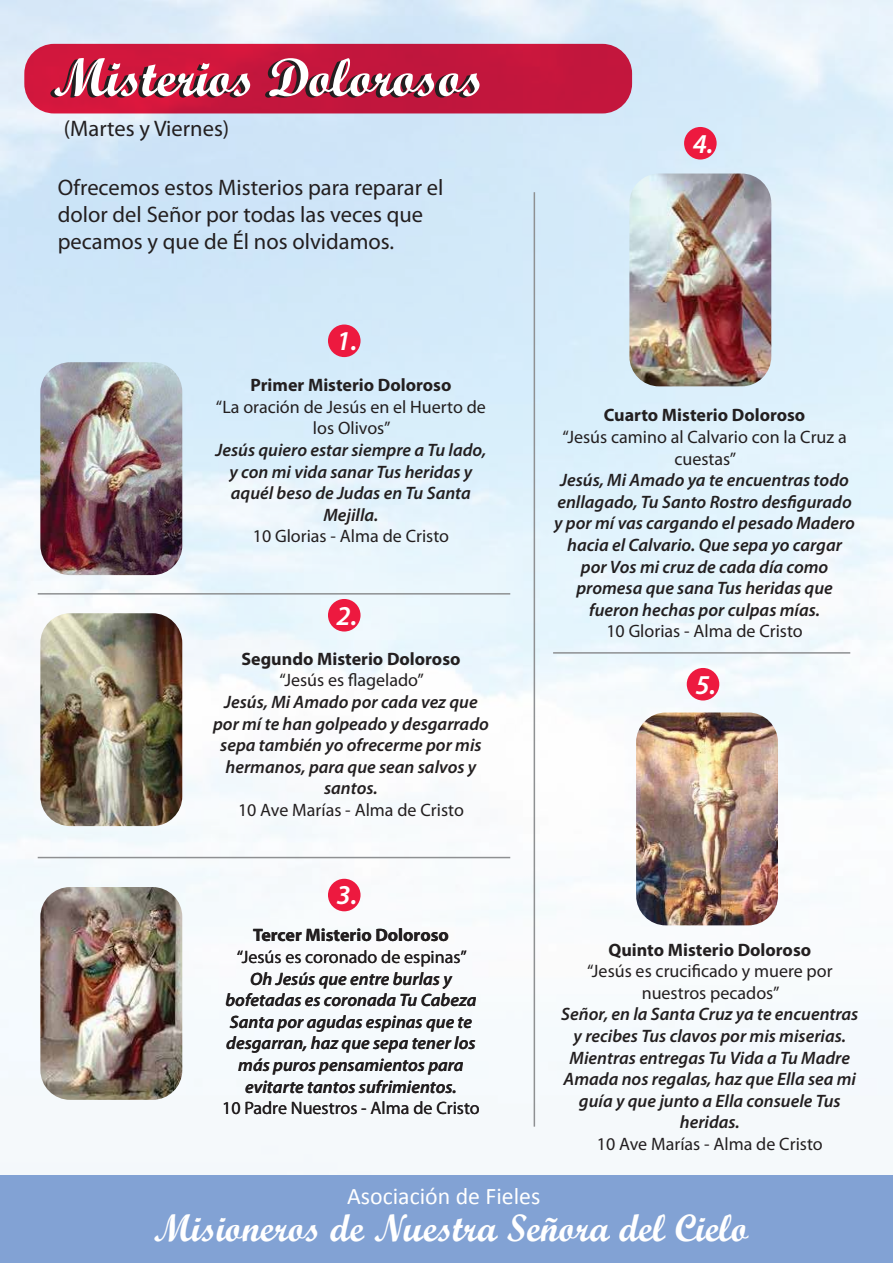
<style>
.page{position:relative;width:893px;height:1263px;background:#fff}
.page>*{position:absolute;margin:0;border:0;box-sizing:border-box;transform-origin:0 0}
.t1{font:53.85px "Script MT Bold";color:#fff}
.t2{font:38.1px "Script MT Bold";color:#fff}
.t3{font:italic 600 27.3px "Myriad Pro";color:#fff}
.t4{font:23.85px "Calibri";color:#fff}
.t5{font:22.5px/27px "Myriad Pro";color:#231f20}
.t6{font:italic 600 18px/21.6px "Myriad Pro";color:#231f20;text-align:center}
.t7{font:18px/21.6px "Myriad Pro";color:#231f20;text-align:center}
.t8{font:700 18px "Myriad Pro";color:#231f20}
</style>
<div class="page">
<img style="left:1px;top:0;width:892px;height:1174px">
<div style="left:328px;top:879px;width:33px;height:32px;background:#ed193f;border-radius:50%"></div>
<div style="left:328px;top:324px;width:33px;height:33px;background:#ed193f;border-radius:50%"></div>
<div style="left:328px;top:599px;width:33px;height:32px;background:#ed193f;border-radius:50%"></div>
<div style="left:684px;top:127px;width:33px;height:33px;background:#ed193f;border-radius:50%"></div>
<div style="left:687px;top:668px;width:32px;height:32px;background:#ed193f;border-radius:50%"></div>
<div style="left:24px;top:44px;width:608px;height:69px;background:linear-gradient(to right,#d4173d,#bd163d);border-radius:30px"></div>
<img style="left:40px;top:362px;width:142px;height:213px">
<img style="left:40px;top:613px;width:142px;height:213px">
<img style="left:40px;top:887px;width:142px;height:213px">
<img style="left:629px;top:173px;width:142px;height:213px">
<img style="left:636px;top:712px;width:142px;height:213px">
<hr style="left:38px;top:593px;width:472px;height:2px;background:#8e9092">
<hr style="left:38px;top:857px;width:472px;height:1px;background:#8e9092">
<hr style="left:534px;top:192px;width:1px;height:935px;background:#8e9092">
<hr style="left:553px;top:652px;width:297px;height:2px;background:#8e9092">
<div style="left:0;top:1174px;width:893px;height:89px;background:#82a2d4"></div>
<h1 class="t1" style="left:53px;top:44px;width:432px">Misterios Dolorosos</h1>
<p class="t5" style="left:64px;top:116px;width:167px">(Martes y Viernes)</p>
<p class="t5" style="left:58px;top:174px;width:387px">Ofrecemos estos Misterios para reparar el dolor del Señor por todas las veces que pecamos y que de Él nos olvidamos.</p>
<h3 class="t3" style="left:337px;top:326px;width:22px">1.</h3>
<p class="t8" style="left:250px;top:375px;width:202px">Primer Misterio Doloroso</p>
<p class="t7" style="left:216px;top:396px;width:271px">“La oración de Jesús en el Huerto de los Olivos”</p>
<p class="t6" style="left:216px;top:439px;width:272px">Jesús quiero estar siempre a Tu lado, y con mi vida sanar Tus heridas y aquél beso de Judas en Tu Santa<br>Mejilla.</p>
<p class="t7" style="left:253px;top:526px;width:198px">10 Glorias - Alma de Cristo</p>
<h3 class="t3" style="left:337px;top:601px;width:22px">2.</h3>
<p class="t8" style="left:241px;top:649px;width:221px">Segundo Misterio Doloroso</p>
<p class="t7" style="left:280px;top:670px;width:146px">“Jesús es flagelado”</p>
<p class="t6" style="left:213px;top:691px;width:277px">Jesús, Mi Amado por cada vez que por mí te han golpeado y desgarrado sepa también yo ofrecerme por mis hermanos, para que sean salvos y santos.</p>
<p class="t7" style="left:238px;top:799px;width:227px">10 Ave Marías - Alma de Cristo</p>
<h3 class="t3" style="left:337px;top:880px;width:22px">3.</h3>
<p class="t8" style="left:253px;top:925px;width:197px">Tercer Misterio Doloroso</p>
<p class="t7" style="left:237px;top:946px;width:231px">“Jesús es coronado de espinas”</p>
<p class="t6" style="left:225px;top:968px;width:253px">Oh Jesús que entre burlas y bofetadas es coronada Tu Cabeza<br>Santa por agudas espinas que te desgarran, haz que sepa tener los más puros pensamientos para evitarte tantos sufrimientos.</p>
<p class="t7" style="left:222px;top:1098px;width:259px">10 Padre Nuestros - Alma de Cristo</p>
<h3 class="t3" style="left:693px;top:129px;width:22px">4.</h3>
<p class="t8" style="left:604px;top:405px;width:203px">Cuarto Misterio Doloroso</p>
<p class="t7" style="left:562px;top:426px;width:286px">“Jesús camino al Calvario con la Cruz a cuestas”</p>
<p class="t6" style="left:554px;top:470px;width:302px">Jesús, Mi Amado ya te encuentras todo enllagado, Tu Santo Rostro desfigurado y por mí vas cargando el pesado Madero hacia el Calvario. Que sepa yo cargar por Vos mi cruz de cada día como promesa que sana Tus heridas que fueron hechas por culpas mías.</p>
<p class="t7" style="left:606px;top:621px;width:198px">10 Glorias - Alma de Cristo</p>
<h3 class="t3" style="left:695px;top:670px;width:22px">5.</h3>
<p class="t8" style="left:608px;top:939px;width:204px">Quinto Misterio Doloroso</p>
<p class="t7" style="left:587px;top:961px;width:247px">“Jesús es crucificado y muere por nuestros pecados”</p>
<p class="t6" style="left:561px;top:1004px;width:299px">Señor, en la Santa Cruz ya te encuentras y recibes Tus clavos por mis miserias.<br>Mientras entregas Tu Vida a Tu Madre<br>Amada nos regalas, haz que Ella sea mi guía y que junto a Ella consuele Tus heridas.</p>
<p class="t7" style="left:597px;top:1133px;width:227px">10 Ave Marías - Alma de Cristo</p>
<h3 class="t4" style="left:347px;top:1181px;width:195px">Asociación de Fieles</h3>
<h2 class="t2" style="left:154px;top:1204px;width:596px">Misioneros de Nuestra Señora del Cielo</h2>
</div>
